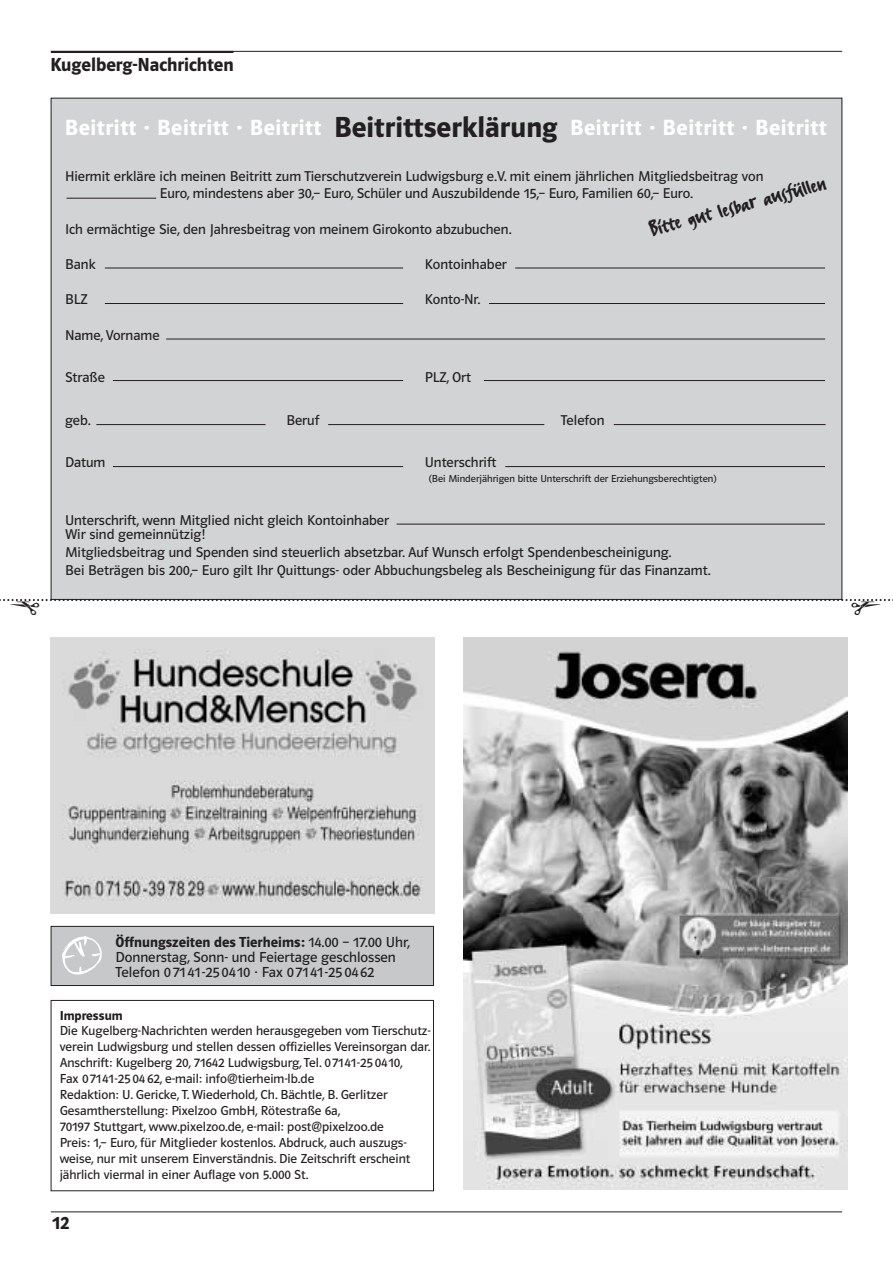
<style>
.page{position:relative;width:893px;height:1263px;background:#fff}
.page>*{position:absolute;margin:0;border:0;box-sizing:border-box;transform-origin:0 0}
.t1{font:54px "Pinxit Office LL";color:#fff}
.t2{font:30px "Polo 11 K Hfett";color:#231f20}
.t3{font:24px "FF Erikrighthand";color:#231f20}
.t4{font:22.8px "Polo 11 K Hfett";letter-spacing:.025em;color:#fff}
.t5{font:19.5px "Polo 11 K Hfett";color:#231f20}
.t6{font:15px/15px "Polo 11 K Buch";color:#231f20}
.t7{font:15px "Polo 11 K Hfett";color:#231f20}
.t8{font:14.7px/17.7px "Polo 11 K Buch";color:#231f20}
.t9{font:13.5px/15.9px "Polo 11 K Buch";color:#231f20}
.t10{font:13.5px "Polo 11 K Hfett";color:#231f20}
.t11{font:10.5px "Polo 11 K Buch";color:#231f20}
.s1{font-family:"Polo 11 K Buch"}
</style>
<div class="page">
<hr style="left:51px;top:51px;width:182px;height:2px;background:#231f20">
<hr style="left:51px;top:1212px;width:791px;height:1px;background:#231f20">
<hr style="left:51px;top:51px;width:791px;height:1px;background:#231f20">
<div style="left:51px;top:98px;width:790px;height:501px;background:#d1d3d4"></div>
<hr style="left:105px;top:268px;width:298px;height:1px;background:#231f20">
<hr style="left:515px;top:268px;width:310px;height:1px;background:#231f20">
<hr style="left:105px;top:303px;width:298px;height:1px;background:#231f20">
<hr style="left:166px;top:339px;width:659px;height:1px;background:#231f20">
<hr style="left:489px;top:303px;width:336px;height:1px;background:#231f20">
<hr style="left:113px;top:380px;width:290px;height:1px;background:#231f20">
<hr style="left:96px;top:424px;width:169px;height:1px;background:#231f20">
<hr style="left:328px;top:424px;width:216px;height:1px;background:#231f20">
<hr style="left:613px;top:424px;width:212px;height:1px;background:#231f20">
<hr style="left:484px;top:380px;width:341px;height:1px;background:#231f20">
<hr style="left:113px;top:466px;width:290px;height:1px;background:#231f20">
<hr style="left:505px;top:466px;width:320px;height:1px;background:#231f20">
<hr style="left:396px;top:524px;width:429px;height:1px;background:#231f20">
<hr style="left:67px;top:198px;width:89px;height:1px;background:#231f20">
<img style="left:463px;top:637px;width:384px;height:553px">
<img style="left:50px;top:638px;width:385px;height:276px">
<div style="left:51px;top:1000px;width:382px;height:191px;border:1px solid #231f20"></div>
<div style="left:51px;top:926px;width:382px;height:60px;background:#c6c8ca"></div>
<div style="left:51px;top:926px;width:382px;height:60px;border:1px solid #231f20"></div>
<svg style="left:0;top:599px;width:890px;height:2px"></svg>
<h3 class="t5" style="left:50px;top:57px;width:185px">Kugelberg-Nachrichten</h3>
<h2 class="t2" style="left:334px;top:116px;width:225px">Beitrittserklärung</h2>
<p class="t8" style="left:160px;top:168px;width:605px;text-indent:-95px">Hiermit erkläre ich meinen Beitritt zum Tierschutzverein Ludwigsburg e.V. mit einem jährlichen Mitgliedsbeitrag von<br>Euro, mindestens aber 30,– Euro, Schüler und Auszubildende 15,– Euro, Familien 60,– Euro.</p>
<p class="t8" style="left:65px;top:221px;width:448px">Ich ermächtige Sie, den Jahresbeitrag von meinem Girokonto abzubuchen.</p>
<p class="t8" style="left:65px;top:256px;width:32px">Bank</p>
<p class="t8" style="left:425px;top:256px;width:83px">Kontoinhaber</p>
<p class="t8" style="left:65px;top:291px;width:24px">BLZ</p>
<p class="t8" style="left:425px;top:291px;width:57px">Konto-Nr.</p>
<p class="t8" style="left:65px;top:327px;width:96px">Name, Vorname</p>
<p class="t8" style="left:65px;top:369px;width:41px">Straße</p>
<p class="t8" style="left:425px;top:369px;width:48px">PLZ, Ort</p>
<p class="t8" style="left:65px;top:412px;width:27px">geb.</p>
<p class="t8" style="left:286px;top:412px;width:34px">Beruf</p>
<p class="t8" style="left:561px;top:412px;width:45px">Telefon</p>
<p class="t8" style="left:65px;top:454px;width:42px">Datum</p>
<p class="t8" style="left:425px;top:454px;width:73px">Unterschrift</p>
<p class="t11" style="left:428px;top:475px;width:289px">(Bei Minderjährigen bitte Unterschrift der Erziehungsberechtigten)</p>
<p class="t8" style="left:65px;top:513px;width:325px;line-height:14.7px">Unterschrift, wenn Mitglied nicht gleich Kontoinhaber<br>Wir sind gemeinnützig!</p>
<p class="t8" style="left:65px;top:544px;width:647px">Mitgliedsbeitrag und Spenden sind steuerlich absetzbar. Auf Wunsch erfolgt Spendenbescheinigung.<br>Bei Beträgen bis 200,– Euro gilt Ihr Quittungs- oder Abbuchungsbeleg als Bescheinigung für das Finanzamt.</p>
<h3 class="t4" style="left:65px;top:119px;width:258px">Beitritt · Beitritt · Beitritt</h3>
<h3 class="t4" style="left:570px;top:119px;width:258px">Beitritt · Beitritt · Beitritt</h3>
<h3 class="t3" style="left:645px;top:215px;width:184px;rotate:-15deg">Bitte gut lesbar ausfüllen</h3>
<h1 class="t1" style="left:61px;top:924px;width:43px">U</h1>
<p class="t7" style="left:116px;top:936px;width:296px">Öffnungszeiten des Tierheims: <span class="s1">14.00 – 17.00 Uhr,</span></p>
<p class="t6" style="left:116px;top:950px;width:282px">Donnerstag, Sonn- und Feiertage geschlossen<br>Telefon 0 71 41-25 0410 · Fax 0 71 41-25 0462</p>
<p class="t10" style="left:60px;top:1010px;width:64px">Impressum</p>
<p class="t9" style="left:60px;top:1024px;width:372px">Die Kugelberg-Nachrichten werden herausgegeben vom Tierschutz&shy;verein Ludwigsburg und stellen dessen offizielles Vereinsorgan dar.<br>Anschrift: Kugelberg 20, 71642 Ludwigsburg, Tel. 07141-25 0410,<br>Fax 07141-25 04 62, e-mail: info@tierheim-lb.de<br>Redaktion: U. Gericke, T. Wiederhold, Ch. Bächtle, B. Gerlitzer Gesamtherstellung: Pixelzoo GmbH, Rötestraße 6a,<br>70197 Stuttgart, www.pixelzoo.de, e-mail: post@pixelzoo.de<br>Preis: 1,– Euro, für Mitglieder kostenlos. Abdruck, auch auszugs&shy;weise, nur mit unserem Einverständnis. Die Zeitschrift erscheint jährlich viermal in einer Auflage von 5.000 St.</p>
<h3 class="t5" style="left:52px;top:1215px;width:19px">12</h3>
</div>
